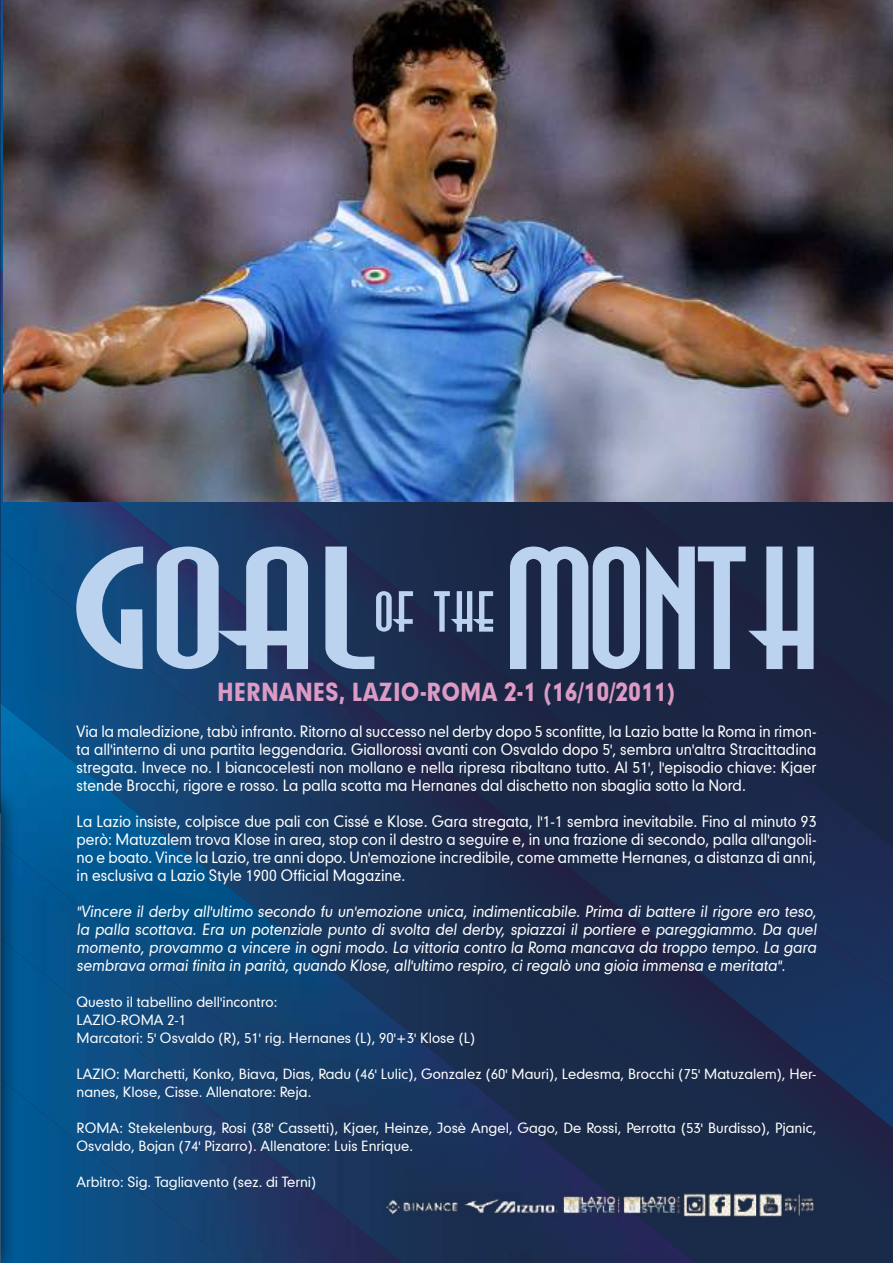
<style>
.page{position:relative;width:893px;height:1263px;background:#fff}
.page>*{position:absolute;margin:0;border:0;box-sizing:border-box;transform-origin:0 0}
.t1{font:172.5px "Realvirtue";color:#bbd3ef;scale:1.1 1}
.t2{font:172.5px "Realvirtue";color:#bbd3ef;scale:1.44 1}
.t3{font:57px "Realvirtue";color:#bbd3ef;scale:1.1 1}
.t4{font:23.85px "Geometric 706 BT Black B";color:#dc9ac4;scale:.88 1}
.t5{font:15px/18px "Geometric 706 BT Medium B";color:#fff;text-align:justify;scale:.93 1}
.t6{font:13.5px/18px "Geometric 706 BT Medium B";color:#fff}
</style>
<div class="page">
<div style="left:1px;top:612px;width:47px;height:91px;background:#005894"></div>
<img style="left:48px;top:612px;width:102px;height:91px">
<div style="left:711px;top:1164px;width:102px;height:99px;background:#1a2b4a"></div>
<img style="left:813px;top:1226px;width:51px;height:37px">
<div style="left:560px;top:502px;width:49px;height:76px;background:#1a2542"></div>
<div style="left:609px;top:522px;width:51px;height:97px;background:#1a2542"></div>
<div style="left:660px;top:564px;width:51px;height:97px;background:#1a2543"></div>
<div style="left:711px;top:622px;width:102px;height:80px;background:#1b2542"></div>
<div style="left:813px;top:687px;width:51px;height:97px;background:#1a2543"></div>
<div style="left:864px;top:719px;width:29px;height:106px;background:#1a2543"></div>
<img style="left:305px;top:502px;width:49px;height:11px">
<div style="left:354px;top:502px;width:51px;height:52px;background:#1b2e50"></div>
<div style="left:405px;top:502px;width:51px;height:93px;background:#1a2b4b"></div>
<div style="left:456px;top:502px;width:104px;height:134px;background:#1a2744"></div>
<div style="left:558px;top:578px;width:53px;height:125px;background:#1a2643"></div>
<div style="left:609px;top:619px;width:53px;height:84px;background:#1a2643"></div>
<div style="left:660px;top:661px;width:53px;height:42px;background:#1a2643"></div>
<div style="left:711px;top:702px;width:105px;height:140px;background:#1b2748"></div>
<img style="left:813px;top:784px;width:54px;height:140px">
<img style="left:864px;top:825px;width:29px;height:140px">
<img style="left:152px;top:502px;width:49px;height:28px">
<img style="left:201px;top:502px;width:104px;height:110px">
<div style="left:303px;top:513px;width:53px;height:99px;background:#1b3156"></div>
<div style="left:354px;top:554px;width:53px;height:140px;background:#1b2e51"></div>
<div style="left:405px;top:595px;width:53px;height:108px;background:#1b2b4b"></div>
<div style="left:456px;top:636px;width:104px;height:67px;background:#1a2745"></div>
<div style="left:711px;top:842px;width:105px;height:181px;background:#192e55"></div>
<div style="left:813px;top:924px;width:54px;height:99px;background:#18325c"></div>
<div style="left:864px;top:965px;width:29px;height:140px;background:#163563"></div>
<img style="left:1px;top:409px;width:98px;height:203px">
<img style="left:99px;top:502px;width:53px;height:169px">
<img style="left:150px;top:530px;width:53px;height:173px">
<img style="left:201px;top:570px;width:53px;height:133px">
<img style="left:252px;top:612px;width:104px;height:91px">
<img style="left:76px;top:610px;width:25px;height:20px">
<img style="left:354px;top:694px;width:53px;height:9px">
<img style="left:711px;top:981px;width:53px;height:183px">
<img style="left:762px;top:1023px;width:105px;height:203px">
<img style="left:864px;top:1105px;width:29px;height:158px">
<img style="left:838px;top:1223px;width:29px;height:24px">
<img style="left:1px;top:703px;width:710px;height:560px">
<img style="left:1px;top:0;width:2px;height:30px">
<img style="left:609px;top:502px;width:51px;height:20px">
<div style="left:660px;top:502px;width:51px;height:62px;background:#1a2541"></div>
<div style="left:864px;top:502px;width:29px;height:217px;background:#19233f"></div>
<div style="left:711px;top:502px;width:102px;height:120px;background:#1a2541"></div>
<div style="left:813px;top:502px;width:54px;height:185px;background:#1a2440"></div>
<img style="left:783px;top:620px;width:32px;height:26px">
<div style="left:0;top:782px;width:19px;height:481px;background:#000;opacity:.75"></div>
<img style="left:3px;top:0;width:890px;height:502px">
<img style="left:383px;top:1182px;width:432px;height:41px">
<h1 class="t1" style="left:508px;top:472px;width:282px">MONTH</h1>
<h3 class="t4" style="left:217px;top:676px;width:523px">HERNANES, LAZIO-ROMA 2-1 (16/10/2011)</h3>
<p class="t5" style="left:77px;top:722px;width:797px">Via la maledizione, tabù infranto. Ritorno al successo nel derby dopo 5 sconfitte, la Lazio batte la Roma in rimon&shy;ta all'interno di una partita leggendaria. Giallorossi avanti con Osvaldo dopo 5', sembra un'altra Stracittadina stregata. Invece no. I biancocelesti non mollano e nella ripresa ribaltano tutto. Al 51', l'episodio chiave: Kjaer stende Brocchi, rigore e rosso. La palla scotta ma Hernanes dal dischetto non sbaglia sotto la Nord.</p>
<p class="t5" style="left:77px;top:812px;width:797px">La Lazio insiste, colpisce due pali con Cissé e Klose. Gara stregata, l'1-1 sembra inevitabile. Fino al minuto 93 però: Matuzalem trova Klose in area, stop con il destro a seguire e, in una frazione di secondo, palla all'angoli&shy;no e boato. Vince la Lazio, tre anni dopo. Un'emozione incredibile, come ammette Hernanes, a distanza di anni, in esclusiva a Lazio Style 1900 Official Magazine.</p>
<p class="t5" style="left:77px;top:902px;width:800px">"Vincere il derby all'ultimo secondo fu un'emozione unica, indimenticabile. Prima di battere il rigore ero teso, la palla scottava. Era un potenziale punto di svolta del derby, spiazzai il portiere e pareggiammo. Da quel momento, provammo a vincere in ogni modo. La vittoria contro la Roma mancava da troppo tempo. La gara sembrava ormai finita in parità, quando Klose, all'ultimo respiro, ci regalò una gioia immensa e meritata".</p>
<p class="t6" style="left:77px;top:993px;width:400px">Questo il tabellino dell'incontro:<br>LAZIO-ROMA 2-1<br>Marcatori: 5' Osvaldo (R), 51' rig. Hernanes (L), 90'+3' Klose (L)</p>
<p class="t6" style="left:77px;top:1065px;width:741px">LAZIO: Marchetti, Konko, Biava, Dias, Radu (46' Lulic), Gonzalez (60' Mauri), Ledesma, Brocchi (75' Matuzalem), Her&shy;nanes, Klose, Cisse. Allenatore: Reja.</p>
<p class="t6" style="left:77px;top:1119px;width:741px">ROMA: Stekelenburg, Rosi (38' Cassetti), Kjaer, Heinze, Josè Angel, Gago, De Rossi, Perrotta (53' Burdisso), Pjanic,<br>Osvaldo, Bojan (74' Pizarro). Allenatore: Luis Enrique.</p>
<p class="t6" style="left:77px;top:1173px;width:241px">Arbitro: Sig. Tagliavento (sez. di Terni)</p>
<h1 class="t2" style="left:77px;top:472px;width:211px">GOAL</h1>
<h2 class="t3" style="left:376px;top:566px;width:108px">OF THE</h2>
</div>
